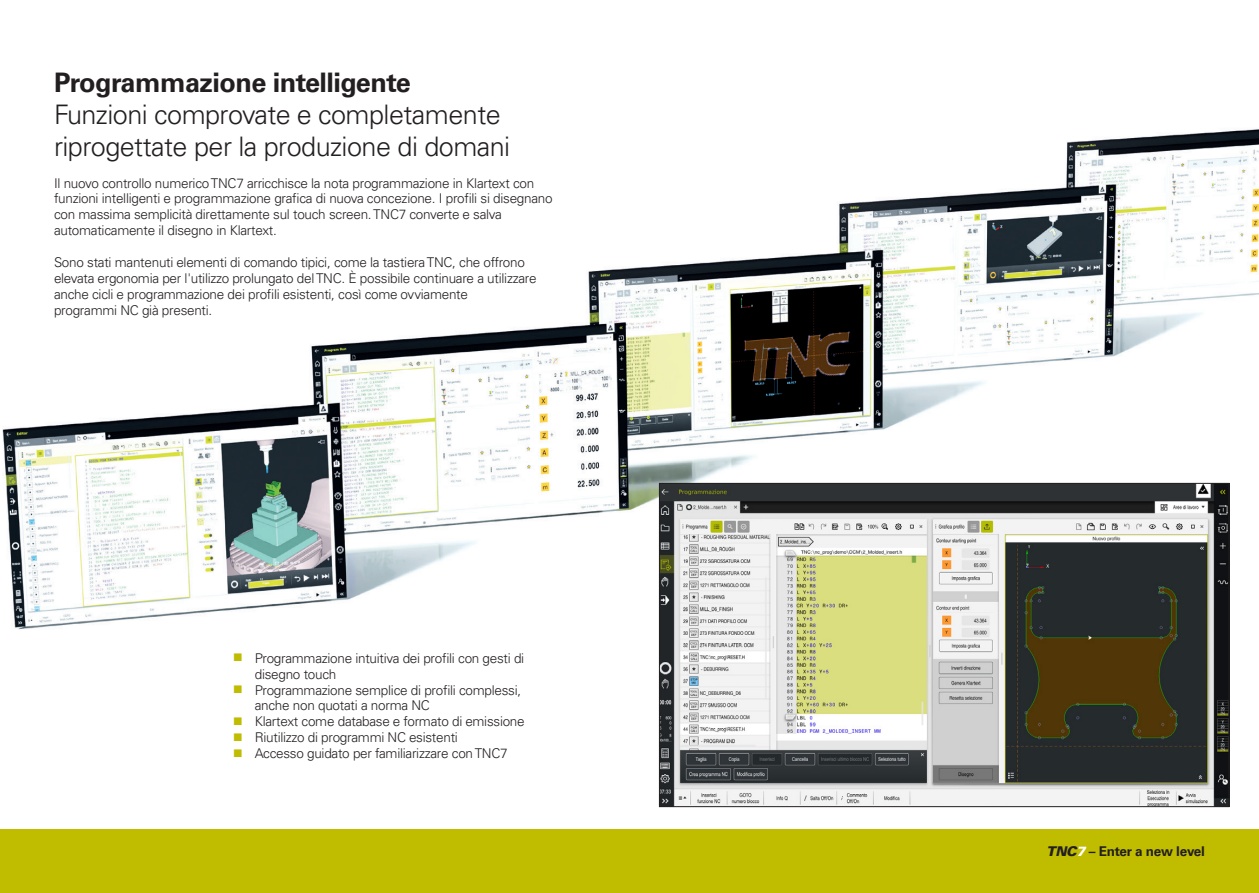
<style>
.page{position:relative;width:1259px;height:893px;background:#fff}
.page>*{position:absolute;margin:0;border:0;box-sizing:border-box;transform-origin:0 0}
.t1{font:300 27px/32px "Univers LT Pro 45";letter-spacing:-.02em;color:#231f20}
.t2{font:700 27px "Univers LT Pro 65";letter-spacing:-.02em;color:#231f20}
.t3{font:300 13.5px/15.9px "Univers LT Pro 45";letter-spacing:-.02em;color:#231f20}
.t4{font:700 13.5px "Univers LT Pro 65";letter-spacing:-.02em;color:#231f20}
.s1{font-family:"Univers LT Pro 75";font-weight:900;font-style:italic}
.s2{font-family:"Univers LT Pro 75";font-weight:900;font-style:italic;color:#fff}
</style>
<div class="page">
<img style="left:2px;top:129px;width:1257px;height:679px">
<div style="left:0;top:829px;width:642px;height:64px;background:#c0bc00"></div>
<div style="left:617px;top:829px;width:642px;height:64px;background:#c0bc00"></div>
<img style="left:661px;top:485px;width:566px;height:320px">
<svg style="left:234px;top:653px;width:8px;height:8px"></svg>
<svg style="left:234px;top:685px;width:8px;height:8px"></svg>
<svg style="left:234px;top:717px;width:8px;height:8px"></svg>
<svg style="left:234px;top:733px;width:8px;height:8px"></svg>
<svg style="left:234px;top:749px;width:8px;height:8px"></svg>
<h1 class="t2" style="left:54px;top:63px;width:358px">Programmazione intelligente</h1>
<h1 class="t1" style="left:54px;top:97px;width:458px">Funzioni comprovate e completamente riprogettate per la produzione di domani</h1>
<p class="t3" style="left:54px;top:174px;width:500px">Il nuovo controllo numerico TNC7 arricchisce la nota programmazione in Klartext con funzioni intelligenti e programmazione grafica di nuova concezione. I profili si disegnano con massima semplicità direttamente sul touch screen. TNC7 converte e salva automaticamente il disegno in Klartext.</p>
<p class="t3" style="left:54px;top:254px;width:484px">Sono stati mantenuti elementi di comando tipici, come la tastiera TNC, che offrono elevata ergonomia per l'utilizzo prolungato del TNC. È possibile continuare a utilizzare anche cicli e programmazione dei profili esistenti, così come ovviamente<br>programmi NC già presenti.</p>
<p class="t3" style="left:255px;top:650px;width:271px">Programmazione intuitiva dei profili con gesti di disegno touch<br>Programmazione semplice di profili complessi, anche non quotati a norma NC<br>Klartext come database e formato di emissione Riutilizzo di programmi NC esistenti<br>Accesso guidato per familiarizzare con TNC7</p>
<p class="t4" style="left:1046px;top:842px;width:160px"><span class="s1">TNC</span><span class="s2">7</span> – Enter a new level</p>
</div>
